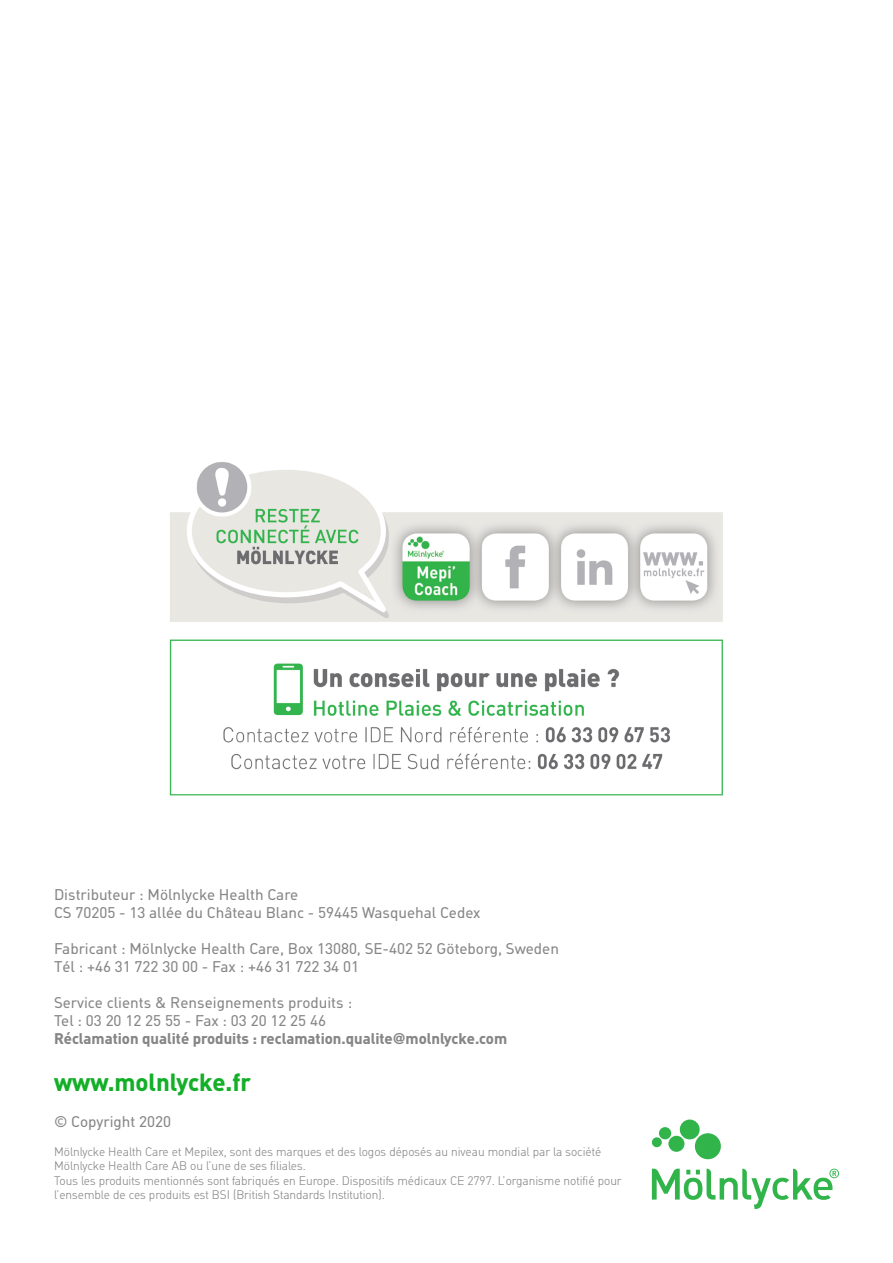
<style>
.page{position:relative;width:893px;height:1263px;background:#fff}
.page>*{position:absolute;margin:0;border:0;box-sizing:border-box;transform-origin:0 0}
.t1{font:700 24px "MHC Din";color:#14af28}
.t2{font:15px "MHC Din";color:#878686}
.t3{font:700 15px "MHC Din";color:#878686}
.t4{font:300 12px/14.4px "MHC Din";color:#878686}
</style>
<div class="page">
<svg style="left:652px;top:1119px;width:187px;height:90px"></svg>
<img style="left:169px;top:462px;width:554px;height:334px">
<p class="t2" style="left:54px;top:885px;width:246px">Distributeur : Mölnlycke Health Care</p>
<p class="t2" style="left:54px;top:903px;width:428px">CS 70205 - 13 allée du Château Blanc - 59445 Wasquehal Cedex</p>
<p class="t2" style="left:54px;top:939px;width:506px">Fabricant : Mölnlycke Health Care, Box 13080, SE-402 52 Göteborg, Sweden</p>
<p class="t2" style="left:54px;top:957px;width:307px">Tél : +46 31 722 30 00 - Fax : +46 31 722 34 01</p>
<p class="t2" style="left:54px;top:993px;width:300px">Service clients &amp; Renseignements produits :</p>
<p class="t2" style="left:54px;top:1011px;width:273px">Tel : 03 20 12 25 55 - Fax : 03 20 12 25 46</p>
<p class="t3" style="left:54px;top:1029px;width:455px">Réclamation qualité produits : reclamation.qualite@molnlycke.com</p>
<p class="t1" style="left:54px;top:1067px;width:198px">www.molnlycke.fr</p>
<p class="t2" style="left:54px;top:1112px;width:119px">© Copyright 2020</p>
<p class="t4" style="left:54px;top:1144px;width:549px">Mölnlycke Health Care et Mepilex, sont des marques et des logos déposés au niveau mondial par la société</p>
<p class="t4" style="left:54px;top:1159px;width:253px">Mölnlycke Health Care AB ou l’une de ses filiales.</p>
<p class="t4" style="left:54px;top:1173px;width:569px">Tous les produits mentionnés sont fabriqués en Europe. Dispositifs médicaux CE 2797. L’organisme notifié pour l’ensemble de ces produits est BSI (British Standards Institution).</p>
</div>
